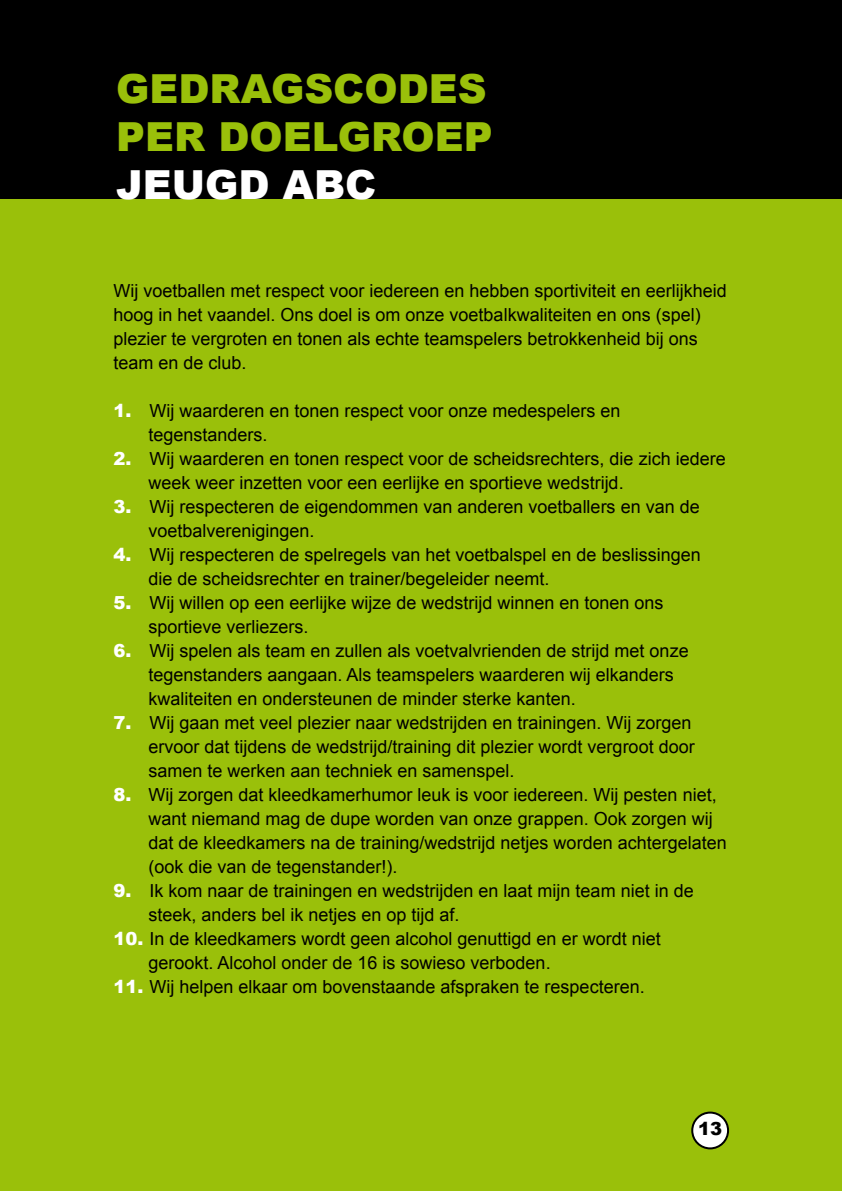
<style>
.page{position:relative;width:842px;height:1191px;background:#fff}
.page>*{position:absolute;margin:0;border:0;box-sizing:border-box;transform-origin:0 0}
.t1{font:900 40px/48px "Arial";color:#9ac00a}
.t2{font:900 40px "Arial";color:#fff}
.t3{font:18px/24px "Arial";color:#000}
.t4{font:900 18px "Arial";color:#000}
.s1{font-weight:900;color:#fff}
</style>
<div class="page">
<div style="left:0;top:198px;width:842px;height:993px;background:#9ac00a"></div>
<div style="left:0;top:0;width:842px;height:198px;background:#000"></div>
<div style="left:692px;top:1112px;width:36px;height:36px;background:#fff;border-radius:50%"></div>
<div style="left:691px;top:1111px;width:38px;height:38px;border:2px solid #000;border-radius:50%"></div>
<h1 class="t1" style="left:116px;top:64px;width:378px">GEDRAGSCODES<br>PER DOELGROEP</h1>
<h1 class="t2" style="left:116px;top:156px;width:261px">JEUGD ABC</h1>
<p class="t3" style="left:113px;top:278px;width:615px">Wij voetballen met respect voor iedereen en hebben sportiviteit en eerlijkheid hoog in het vaandel. Ons doel is om onze voetbalkwaliteiten en ons (spel) plezier te vergroten en tonen als echte teamspelers betrokkenheid bij ons team en de club.</p>
<p class="t3" style="left:148px;top:398px;width:474px;text-indent:-35px"><span class="s1">1.</span> Wij waarderen en tonen respect voor onze medespelers en tegenstanders.</p>
<p class="t3" style="left:148px;top:446px;width:579px;text-indent:-35px"><span class="s1">2.</span> Wij waarderen en tonen respect voor de scheidsrechters, die zich iedere week weer inzetten voor een eerlijke en sportieve wedstrijd.</p>
<p class="t3" style="left:148px;top:494px;width:553px;text-indent:-35px"><span class="s1">3.</span> Wij respecteren de eigendommen van anderen voetballers en van de voetbalverenigingen.</p>
<p class="t3" style="left:148px;top:542px;width:554px;text-indent:-35px"><span class="s1">4.</span> Wij respecteren de spelregels van het voetbalspel en de beslissingen die de scheidsrechter en trainer/begeleider neemt.</p>
<p class="t3" style="left:148px;top:590px;width:517px;text-indent:-35px"><span class="s1">5.</span> Wij willen op een eerlijke wijze de wedstrijd winnen en tonen ons sportieve verliezers.</p>
<p class="t3" style="left:148px;top:638px;width:542px;text-indent:-35px"><span class="s1">6.</span> Wij spelen als team en zullen als voetvalvrienden de strijd met onze tegenstanders aangaan. Als teamspelers waarderen wij elkanders kwaliteiten en ondersteunen de minder sterke kanten.</p>
<p class="t3" style="left:148px;top:710px;width:548px;text-indent:-35px"><span class="s1">7.</span> Wij gaan met veel plezier naar wedstrijden en trainingen. Wij zorgen ervoor dat tijdens de wedstrijd/training dit plezier wordt vergroot door samen te werken aan techniek en samenspel.</p>
<p class="t3" style="left:148px;top:782px;width:580px;text-indent:-35px"><span class="s1">8.</span> Wij zorgen dat kleedkamerhumor leuk is voor iedereen. Wij pesten niet, want niemand mag de dupe worden van onze grappen. Ook zorgen wij dat de kleedkamers na de training/wedstrijd netjes worden achtergelaten (ook die van de tegenstander!).</p>
<p class="t3" style="left:148px;top:878px;width:547px;text-indent:-35px"><span class="s1">9.</span> Ik kom naar de trainingen en wedstrijden en laat mijn team niet in de steek, anders bel ik netjes en op tijd af.</p>
<p class="t3" style="left:148px;top:926px;width:514px;text-indent:-35px"><span class="s1">10.</span> In de kleedkamers wordt geen alcohol genuttigd en er wordt niet gerookt. Alcohol onder de 16 is sowieso verboden.</p>
<p class="t3" style="left:113px;top:974px;width:533px"><span class="s1">11.</span> Wij helpen elkaar om bovenstaande afspraken te respecteren.</p>
<p class="t4" style="left:698px;top:1116px;width:26px">13</p>
</div>
